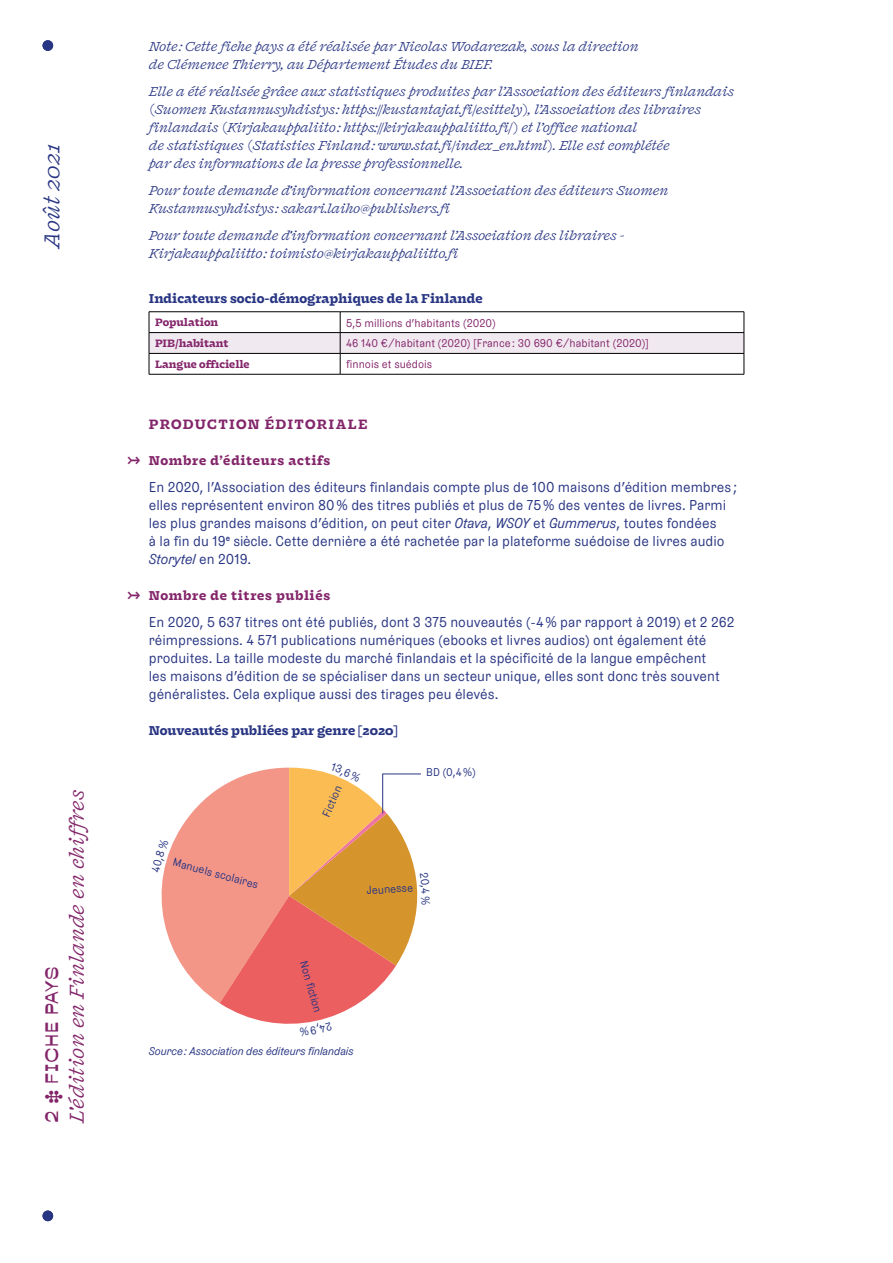
<style>
.page{position:relative;width:893px;height:1263px;background:#fff}
.page>*{position:absolute;margin:0;border:0;box-sizing:border-box;transform-origin:0 0}
.t1{font:italic 22.5px "Fragen";color:#283583}
.t2{font:italic 21px "Fragen";color:#83256a}
.t3{font:18px "Boogie School Sans";letter-spacing:.02em;color:#83256a}
.t4{font:14.25px/18px "Grey LL";color:#283583}
.t5{font:800 14.25px "Fragen";letter-spacing:.08em;color:#83256a}
.t6{font:italic 13.5px/18px "Fragen";letter-spacing:-.015em;color:#283583}
.t7{font:800 13.5px "Fragen";color:#283583}
.t8{font:800 13.5px "Fragen";letter-spacing:.05em;color:#83256a}
.t9{font:11.25px "Grey LL";color:#83256a}
.t10{font:11.25px "Grey LL";color:#283583}
.t11{font:italic 11.25px "Grey LL";letter-spacing:-.015em;color:#283583}
.t12{font:800 11.25px "Fragen";color:#83256a}
.s1{font-style:italic}
</style>
<div class="page">
<div style="left:43px;top:40px;width:10px;height:11px;background:#283583;border-radius:50%"></div>
<div style="left:43px;top:1210px;width:10px;height:11px;background:#283583;border-radius:50%"></div>
<hr style="left:149px;top:311px;width:191px;height:1px;background:#000">
<hr style="left:340px;top:311px;width:404px;height:1px;background:#000">
<svg style="left:149px;top:312px;width:596px;height:62px"></svg>
<hr style="left:149px;top:374px;width:191px;height:1px;background:#000">
<hr style="left:340px;top:374px;width:404px;height:1px;background:#000">
<svg style="left:161px;top:767px;width:260px;height:257px"></svg>
<h1 class="t1" style="left:36px;top:248px;width:107px;rotate:-90deg">Août 2021</h1>
<h2 class="t2" style="left:62px;top:1123px;width:335px;rotate:-90deg">L'édition en Finlande en chiffres</h2>
<h3 class="t3" style="left:41px;top:1123px;width:158px;rotate:-90deg">2 ‡ FICHE PAYS</h3>
<p class="t6" style="left:149px;top:37px;width:491px">Note : Cette fiche pays a été réalisée par Nicolas Wodarczak, sous la direction de Clémence Thierry, au Département Études du BIEF.</p>
<p class="t6" style="left:149px;top:82px;width:587px">Elle a été réalisée grâce aux statistiques produites par l’Association des éditeurs finlandais (Suomen Kustannusyhdistys : https://kustantajat.fi/esittely), l’Association des libraires finlandais (Kirjakauppaliito : https://kirjakauppaliitto.fi/) et l’office national<br>de statistiques (Statistics Finland : www.stat.fi/index_en.html). Elle est complétée<br>par des informations de la presse professionnelle.</p>
<p class="t6" style="left:149px;top:181px;width:521px">Pour toute demande d'information concernant l’Association des éditeurs Suomen<br>Kustannusyhdistys : sakari.laiho@publishers.fi</p>
<p class="t6" style="left:149px;top:226px;width:477px">Pour toute demande d'information concernant l’Association des libraires -<br>Kirjakauppaliitto : toimisto@kirjakauppaliitto.fi</p>
<p class="t7" style="left:149px;top:288px;width:335px">Indicateurs socio-démographiques de la Finlande</p>
<p class="t12" style="left:155px;top:314px;width:65px">Population</p>
<p class="t9" style="left:346px;top:315px;width:151px">5,5 millions d’habitants (2020)</p>
<p class="t12" style="left:155px;top:334px;width:75px">PIB/habitant</p>
<p class="t9" style="left:346px;top:335px;width:304px">46 140 €/habitant (2020) [France: 30 690 €/habitant (2020)]</p>
<p class="t12" style="left:155px;top:355px;width:96px">Langue officielle</p>
<p class="t9" style="left:346px;top:356px;width:88px">finnois et suédois</p>
<p class="t5" style="left:149px;top:413px;width:220px">PRODUCTION ÉDITORIALE</p>
<p class="t8" style="left:128px;top:450px;width:204px">↣ Nombre d’éditeurs actifs</p>
<p class="t4" style="left:149px;top:477px;width:590px">En 2020, l’Association des éditeurs finlandais compte plus de 100 maisons d’édition membres ; elles représentent environ 80% des titres publiés et plus de 75% des ventes de livres. Parmi les plus grandes maisons d’édition, on peut citer <span class="s1">Otava</span>, <span class="s1">WSOY</span> et <span class="s1">Gummerus</span>, toutes fondées<br>à la fin du 19<sup>e</sup> siècle. Cette dernière a été rachetée par la plateforme suédoise de livres audio <span class="s1">Storytel</span> en 2019.</p>
<p class="t8" style="left:128px;top:585px;width:204px">↣ Nombre de titres publiés</p>
<p class="t4" style="left:149px;top:612px;width:587px">En 2020, 5 637 titres ont été publiés, dont 3 375 nouveautés (-4% par rapport à 2019) et 2 262 réimpressions. 4 571 publications numériques (ebooks et livres audios) ont également été produites. La taille modeste du marché finlandais et la spécificité de la langue empêchent<br>les maisons d’édition de se spécialiser dans un secteur unique, elles sont donc très souvent généralistes. Cela explique aussi des tirages peu élevés.</p>
<p class="t7" style="left:149px;top:720px;width:250px">Nouveautés publiées par genre [2020]</p>
<p class="t10" style="left:175px;top:853px;width:90px;rotate:16deg">Manuels scolaires</p>
<p class="t10" style="left:318px;top:813px;width:34px;rotate:-67deg">Fiction</p>
<p class="t10" style="left:426px;top:763px;width:51px">BD (0,4%)</p>
<p class="t10" style="left:366px;top:882px;width:48px;rotate:-4deg">Jeunesse</p>
<p class="t10" style="left:311px;top:959px;width:55px;rotate:74deg">Non fi ction</p>
<p class="t11" style="left:149px;top:1042px;width:206px">Source: Association des éditeurs finlandais</p>
</div>
